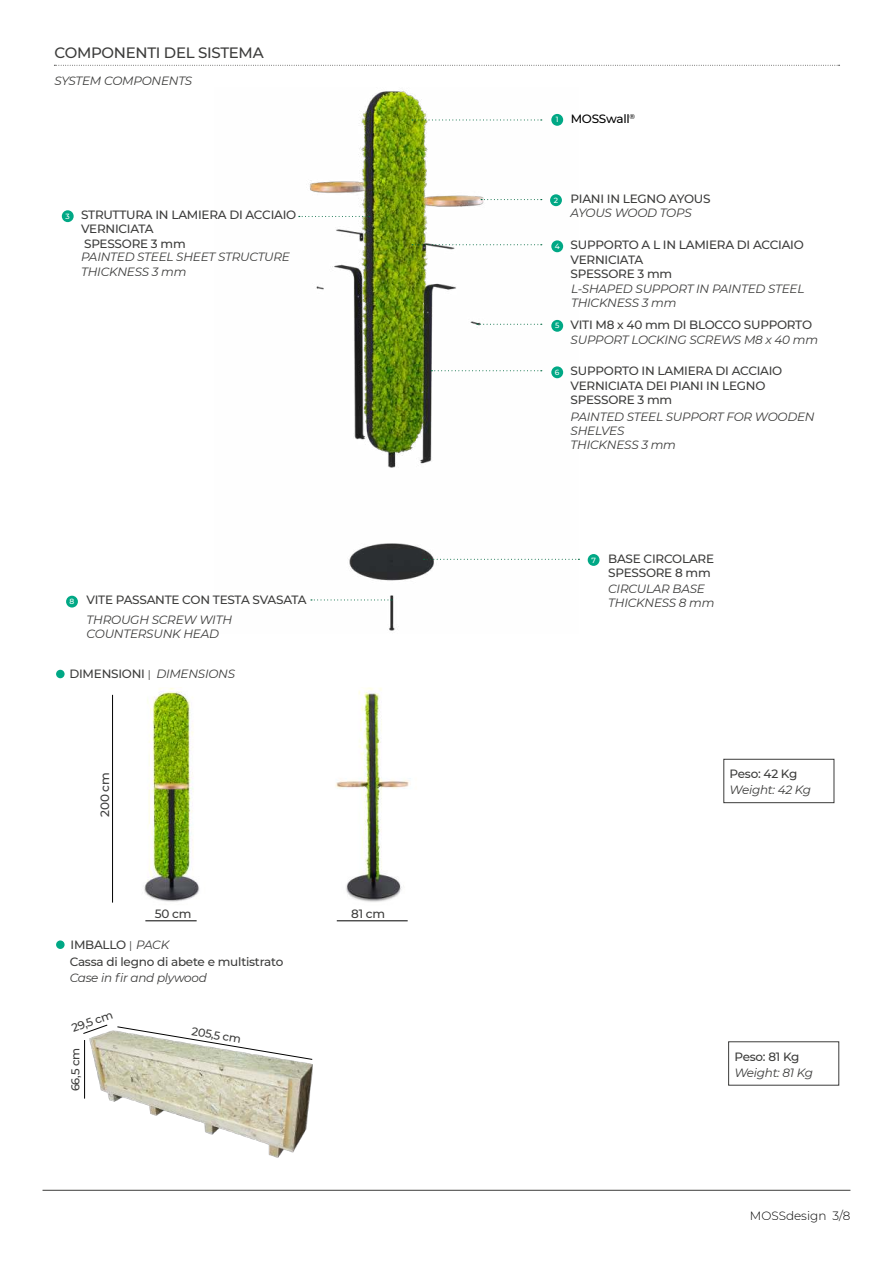
<style>
.page{position:relative;width:893px;height:1263px;background:#fff}
.page>*{position:absolute;margin:0;border:0;box-sizing:border-box;transform-origin:0 0}
.t1{font:500 15px "Montserrat";letter-spacing:-.02em;color:#3c3c3b}
.t2{font:500 12px/14.4px "Montserrat";letter-spacing:-.02em;color:#3c3c3b}
.t3{font:italic 12px/14.4px "Montserrat";letter-spacing:-.02em;color:#3c3c3b}
.t4{font:300 12px "Montserrat";color:#000}
.t5{font:500 12px "Montserrat";letter-spacing:-.02em;color:#000}
.t6{font:500 11.4px "Montserrat";color:#3c3c3b}
.t7{font:500 7.5px "Montserrat";color:#fff}
.s1{font-weight:400;font-size:10.5px}
.s2{font-weight:400;font-style:italic}
</style>
<div class="page">
<hr style="left:43px;top:1190px;width:807px;height:1px;background:#3c3c3b">
<img style="left:335px;top:687px;width:76px;height:215px">
<img style="left:112px;top:687px;width:88px;height:216px">
<img style="left:298px;top:91px;width:281px;height:540px">
<svg style="left:54px;top:65px;width:786px;height:1px"></svg>
<hr style="left:145px;top:920px;width:52px;height:1px;background:#000">
<hr style="left:337px;top:920px;width:71px;height:1px;background:#000">
<hr style="left:112px;top:695px;width:1px;height:207px;background:#000">
<div style="left:551px;top:114px;width:12px;height:12px;background:#00a885;border-radius:50%"></div>
<div style="left:551px;top:240px;width:12px;height:12px;background:#00a885;border-radius:50%"></div>
<div style="left:551px;top:366px;width:12px;height:12px;background:#00a885;border-radius:50%"></div>
<div style="left:551px;top:320px;width:12px;height:12px;background:#00a885;border-radius:50%"></div>
<div style="left:62px;top:210px;width:12px;height:12px;background:#00a885;border-radius:50%"></div>
<div style="left:588px;top:554px;width:11px;height:12px;background:#00a885;border-radius:50%"></div>
<div style="left:550px;top:194px;width:12px;height:12px;background:#00a885;border-radius:50%"></div>
<div style="left:66px;top:596px;width:12px;height:11px;background:#00a885;border-radius:50%"></div>
<svg style="left:412px;top:119px;width:130px;height:2px"></svg>
<svg style="left:299px;top:216px;width:71px;height:1px"></svg>
<svg style="left:311px;top:599px;width:81px;height:1px"></svg>
<svg style="left:424px;top:559px;width:155px;height:1px"></svg>
<svg style="left:481px;top:199px;width:61px;height:1px"></svg>
<svg style="left:412px;top:244px;width:130px;height:1px"></svg>
<svg style="left:431px;top:370px;width:111px;height:1px"></svg>
<svg style="left:477px;top:324px;width:65px;height:1px"></svg>
<div style="left:724px;top:759px;width:110px;height:44px;border:1px solid #3c3c3b"></div>
<div style="left:728px;top:1041px;width:111px;height:44px;border:1px solid #3c3c3b"></div>
<div style="left:56px;top:670px;width:9px;height:8px;background:#00a885;border-radius:50%"></div>
<div style="left:56px;top:940px;width:9px;height:9px;background:#00a885;border-radius:50%"></div>
<img style="left:89px;top:1030px;width:224px;height:128px">
<hr style="left:84px;top:1040px;width:1px;height:58px;background:#000">
<svg style="left:117px;top:1026px;width:196px;height:34px"></svg>
<svg style="left:83px;top:1024px;width:25px;height:10px"></svg>
<p class="t1" style="left:54px;top:45px;width:211px">COMPONENTI DEL SISTEMA</p>
<p class="t3" style="left:54px;top:75px;width:139px">SYSTEM COMPONENTS</p>
<p class="t7" style="left:66px;top:212px;width:6px">3</p>
<p class="t2" style="left:81px;top:208px;width:217px">STRUTTURA IN LAMIERA DI ACCIAIO<br>VERNICIATA<br>SPESSORE 3 mm</p>
<p class="t3" style="left:81px;top:251px;width:210px">PAINTED STEEL SHEET STRUCTURE<br>THICKNESS 3 mm</p>
<p class="t7" style="left:556px;top:116px;width:4px">1</p>
<p class="t5" style="left:571px;top:110px;width:66px">MOSSwall<sup>®</sup></p>
<p class="t7" style="left:554px;top:196px;width:6px">2</p>
<p class="t2" style="left:571px;top:192px;width:142px">PIANI IN LEGNO AYOUS</p>
<p class="t3" style="left:571px;top:207px;width:123px">AYOUS WOOD TOPS</p>
<p class="t7" style="left:555px;top:242px;width:7px">4</p>
<p class="t2" style="left:571px;top:238px;width:235px">SUPPORTO A L IN LAMIERA DI ACCIAIO<br>VERNICIATA<br>SPESSORE 3 mm</p>
<p class="t3" style="left:571px;top:282px;width:235px">L-SHAPED SUPPORT IN PAINTED STEEL<br>THICKNESS 3 mm</p>
<p class="t7" style="left:555px;top:322px;width:6px">5</p>
<p class="t2" style="left:571px;top:317px;width:243px">VITI M8 x 40 mm DI BLOCCO SUPPORTO</p>
<p class="t3" style="left:571px;top:334px;width:249px">SUPPORT LOCKING SCREWS M8 x 40 mm</p>
<p class="t7" style="left:555px;top:368px;width:6px">6</p>
<p class="t2" style="left:571px;top:364px;width:213px">SUPPORTO IN LAMIERA DI ACCIAIO<br>VERNICIATA DEI PIANI IN LEGNO<br>SPESSORE 3 mm</p>
<p class="t3" style="left:571px;top:410px;width:245px">PAINTED STEEL SUPPORT FOR WOODEN<br>SHELVES<br>THICKNESS 3 mm</p>
<p class="t7" style="left:591px;top:556px;width:6px">7</p>
<p class="t2" style="left:608px;top:551px;width:107px">BASE CIRCOLARE<br>SPESSORE 8 mm</p>
<p class="t7" style="left:70px;top:597px;width:6px">8</p>
<p class="t2" style="left:87px;top:593px;width:222px">VITE PASSANTE CON TESTA SVASATA</p>
<p class="t3" style="left:608px;top:582px;width:108px">CIRCULAR BASE<br>THICKNESS 8 mm</p>
<p class="t3" style="left:87px;top:613px;width:147px">THROUGH SCREW WITH<br>COUNTERSUNK HEAD</p>
<p class="t2" style="left:69px;top:667px;width:83px">DIMENSIONI <span class="s1">|</span></p>
<p class="t3" style="left:156px;top:668px;width:80px">DIMENSIONS</p>
<p class="t2" style="left:98px;top:817px;width:46px;rotate:-90deg">200 cm</p>
<p class="t2" style="left:155px;top:906px;width:38px">50 cm</p>
<p class="t2" style="left:351px;top:906px;width:35px">81 cm</p>
<p class="t2" style="left:71px;top:938px;width:100px">IMBALLO <span class="s1">|</span> <span class="s2">PACK</span></p>
<p class="t2" style="left:70px;top:954px;width:215px">Cassa di legno di abete e multistrato</p>
<p class="t3" style="left:70px;top:970px;width:139px">Case in fir and plywood</p>
<p class="t6" style="left:70px;top:1023px;width:44px;rotate:-19deg">29,5 cm</p>
<p class="t6" style="left:69px;top:1091px;width:45px;rotate:-90deg">66,5 cm</p>
<p class="t6" style="left:193px;top:1025px;width:51px;rotate:10deg">205,5 cm</p>
<p class="t2" style="left:730px;top:767px;width:69px">Peso: 42 Kg</p>
<p class="t3" style="left:730px;top:784px;width:83px">Weight: 42 Kg</p>
<p class="t2" style="left:734px;top:1049px;width:67px">Peso: 81 Kg</p>
<p class="t3" style="left:734px;top:1066px;width:80px">Weight: 81 Kg</p>
<p class="t4" style="left:750px;top:1209px;width:102px">MOSSdesign 3/8</p>
</div>
